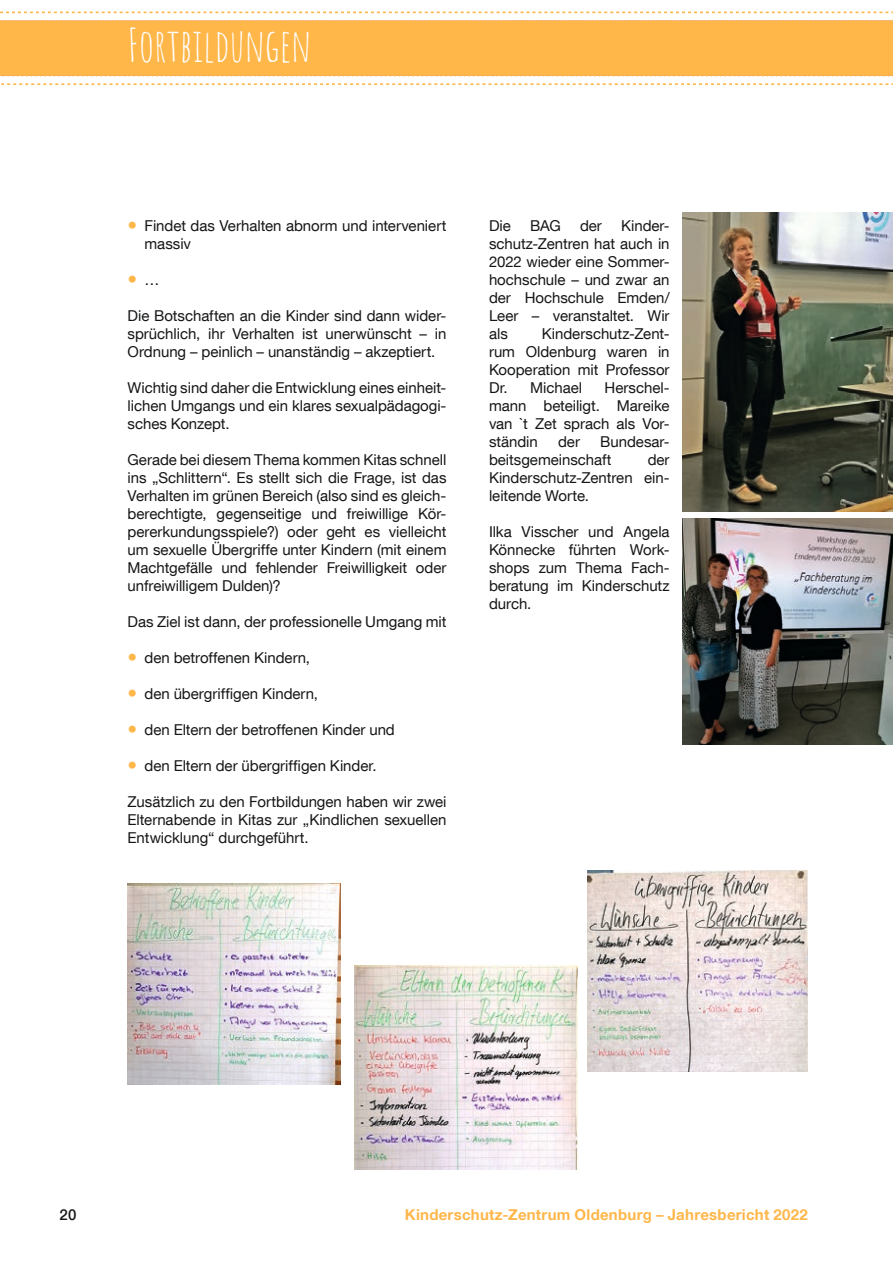
<style>
.page{position:relative;width:893px;height:1263px;background:#fff}
.page>*{position:absolute;margin:0;border:0;box-sizing:border-box;transform-origin:0 0}
.Rubrik{font:45px "Amatic SC";letter-spacing:-.005em;color:#fff}
.t1{font:700 19.5px "Helvetica Neue LT Com";color:#ffb74a}
.Fließtext{font:15px/18px "Helvetica Neue LT Com";letter-spacing:-.005em;color:#151616;text-align:justify}
.Titel_unten{font:700 15px "Helvetica Neue LT Com";letter-spacing:.015em;color:#ffb74a}
.t2{font:500 15px "Helvetica Neue LT Com";color:#151616}
.s1{font-weight:700;font-size:19.5px;color:#ffb74a}
.s2{font-weight:400;font-size:15px;color:#151616}
</style>
<div class="page">
<svg style="left:0;top:11px;width:893px;height:74px"></svg>
<svg style="left:0;top:20px;width:893px;height:57px"></svg>
<div style="left:0;top:21px;width:893px;height:55px;background:#ffb74a"></div>
<img style="left:128px;top:884px;width:212px;height:200px">
<img style="left:587px;top:871px;width:221px;height:200px">
<img style="left:354px;top:965px;width:223px;height:204px">
<img style="left:682px;top:519px;width:211px;height:225px">
<img style="left:682px;top:213px;width:211px;height:299px">
<p class="Rubrik" style="left:128px;top:13px;width:185px">Fortbildungen</p>
<p class="Fließtext" style="left:145px;top:216px;width:303px;text-indent:-17px"><span class="s1">•</span> Findet das Verhalten abnorm und interveniert massiv</p>
<p class="t1" style="left:128px;top:267px;width:34px">• <span class="s2">…</span></p>
<p class="Fließtext" style="left:128px;top:306px;width:320px">Die Botschaften an die Kinder sind dann wider&shy;sprüchlich, ihr Verhalten ist unerwünscht – in Ordnung – peinlich – unanständig – akzeptiert.</p>
<p class="Fließtext" style="left:128px;top:378px;width:320px">Wichtig sind daher die Entwicklung eines einheit&shy;lichen Umgangs und ein klares sexualpädagogi&shy;sches Konzept.</p>
<p class="Fließtext" style="left:128px;top:450px;width:320px">Gerade bei diesem Thema kommen Kitas schnell ins „Schlittern“. Es stellt sich die Frage, ist das Verhalten im grünen Bereich (also sind es gleich&shy;berechtigte, gegenseitige und freiwillige Kör&shy;pererkundungsspiele?) oder geht es vielleicht um sexuelle Übergriffe unter Kindern (mit einem Machtgefälle und fehlender Freiwilligkeit oder unfreiwilligem Dulden)?</p>
<p class="Fließtext" style="left:128px;top:612px;width:320px">Das Ziel ist dann, der professionelle Umgang mit</p>
<p class="Fließtext" style="left:128px;top:648px;width:184px"><span class="s1">•</span> den betroffenen Kindern,</p>
<p class="Fließtext" style="left:128px;top:684px;width:192px"><span class="s1">•</span> den übergriffigen Kindern,</p>
<p class="Fließtext" style="left:128px;top:720px;width:269px"><span class="s1">•</span> den Eltern der betroffenen Kinder und</p>
<p class="Fließtext" style="left:128px;top:756px;width:251px"><span class="s1">•</span> den Eltern der übergriffigen Kinder.</p>
<p class="Fließtext" style="left:128px;top:792px;width:320px">Zusätzlich zu den Fortbildungen haben wir zwei Elternabende in Kitas zur „Kindlichen sexuellen Entwicklung“ durchgeführt.</p>
<p class="Fließtext" style="left:489px;top:216px;width:23px">Die</p>
<p class="Fließtext" style="left:530px;top:216px;width:32px">BAG</p>
<p class="Fließtext" style="left:580px;top:216px;width:23px">der</p>
<p class="Fließtext" style="left:489px;top:216px;width:182px;text-indent:132px">Kinder&shy;schutz-Zentren hat auch in 2022 wieder eine Sommer&shy;hochschule – und zwar an der Hochschule Emden/ Leer – veranstaltet. Wir als</p>
<p class="Fließtext" style="left:489px;top:324px;width:182px;text-indent:53px">Kinderschutz-Zent&shy;rum Oldenburg waren in Kooperation mit Professor Dr. Michael</p>
<p class="Fließtext" style="left:489px;top:378px;width:182px;text-indent:116px">Herschel&shy;mann beteiligt. Mareike van `t Zet sprach als Vor&shy;ständin</p>
<p class="Fließtext" style="left:489px;top:432px;width:182px;text-indent:111px">Bundesar&shy;beitsgemeinschaft</p>
<p class="Fließtext" style="left:558px;top:432px;width:23px">der</p>
<p class="Fließtext" style="left:489px;top:450px;width:182px;text-indent:159px">der Kinderschutz-Zentren ein&shy;leitende Worte.</p>
<p class="Fließtext" style="left:489px;top:522px;width:182px">Ilka Visscher und Angela Könnecke führten Work&shy;shops zum Thema Fach&shy;beratung im Kinderschutz durch.</p>
<p class="t2" style="left:60px;top:1206px;width:18px">20</p>
<p class="Titel_unten" style="left:405px;top:1205px;width:404px">Kinderschutz-Zentrum Oldenburg – Jahresbericht 2022</p>
</div>
